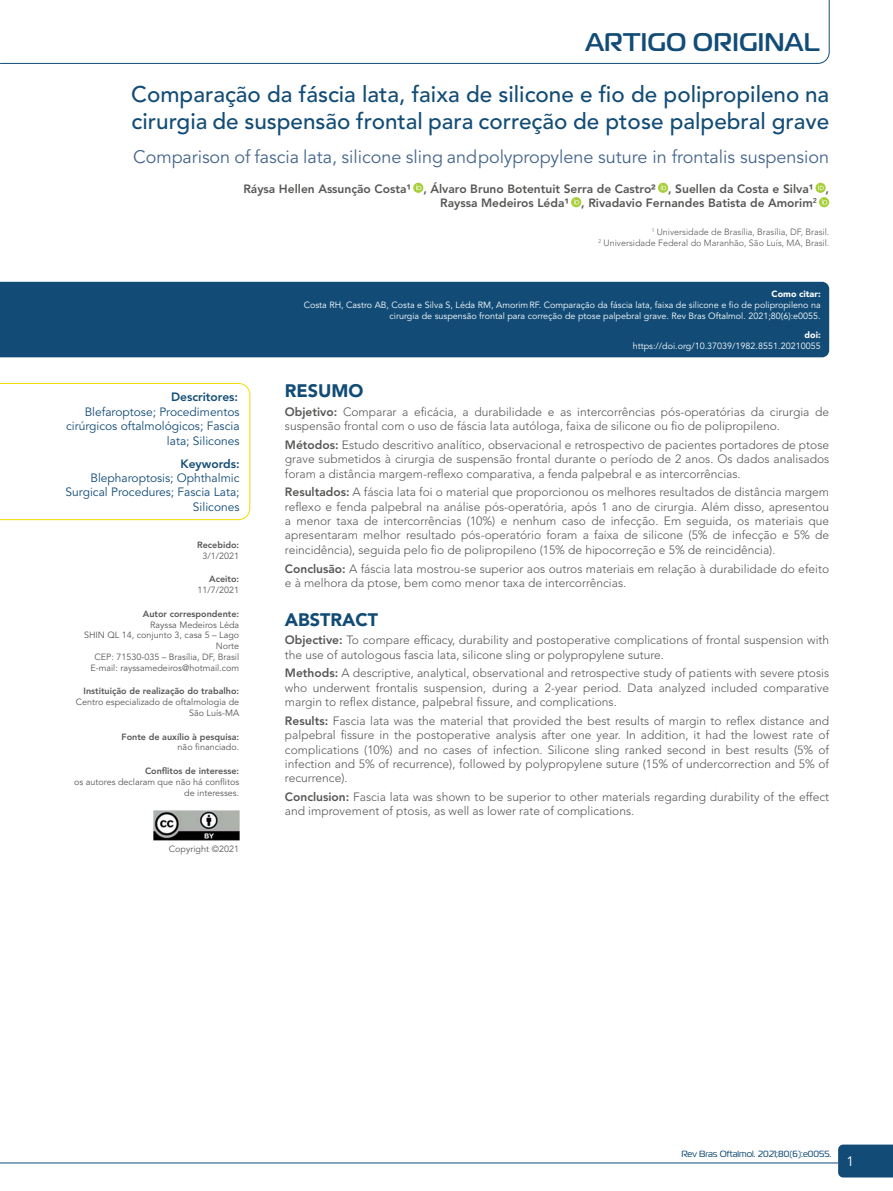
<style>
.page{position:relative;width:893px;height:1191px;background:#fff}
.page>*{position:absolute;margin:0;border:0;box-sizing:border-box;transform-origin:0 0}
.t1{font:500 25.5px "Magistral";letter-spacing:.01em;color:#124c76}
.t2{font:500 22.5px/27px "Avenir LT Std";color:#124c76}
.t3{font:18px "Avenir LT Std";color:#47668d}
.t4{font:900 18px "Avenir LT Std";color:#124c76}
.t5{font:13.5px "Avenir LT Std";color:#fff}
.t6{font:300 12px/14.4px "Avenir LT Std";color:#575756}
.t7{font:800 12px/14.4px "Avenir LT Std";color:#575756}
.t8{font:12px/14.4px "Avenir LT Std";color:#124c76;text-align:right}
.t9{font:800 12px "Avenir LT Std";color:#124c76}
.t10{font:9px/10.8px "Avenir LT Std";color:#575756;text-align:right}
.t11{font:9px/10.8px "Avenir LT Std";color:#fff;text-align:right}
.t12{font:800 9px "Avenir LT Std";color:#575756}
.t13{font:300 9px/10.8px "Avenir LT Std";color:#575756;text-align:right}
.t14{font:9px "Magistral";color:#124c76}
.t15{font:900 9px "Avenir LT Std";color:#fff}
.s1{font-weight:800}
</style>
<div class="page">
<div style="left:838px;top:1144px;width:55px;height:33px;background:#124c76"></div>
<hr style="left:0;top:1162px;width:838px;height:1px;background:#124c76">
<svg style="left:1px;top:0;width:829px;height:64px"></svg>
<svg style="left:0;top:383px;width:250px;height:137px"></svg>
<div style="left:0;top:282px;width:829px;height:75px;background:#124c76"></div>
<svg style="left:413px;top:183px;width:10px;height:10px"></svg>
<svg style="left:416px;top:185px;width:5px;height:5px"></svg>
<svg style="left:658px;top:183px;width:10px;height:10px"></svg>
<svg style="left:661px;top:185px;width:5px;height:5px"></svg>
<svg style="left:815px;top:183px;width:11px;height:10px"></svg>
<svg style="left:818px;top:185px;width:6px;height:5px"></svg>
<svg style="left:571px;top:197px;width:10px;height:10px"></svg>
<svg style="left:574px;top:199px;width:5px;height:5px"></svg>
<svg style="left:819px;top:197px;width:10px;height:10px"></svg>
<svg style="left:822px;top:199px;width:5px;height:5px"></svg>
<img style="left:153px;top:810px;width:86px;height:31px">
<h1 class="t1" style="left:585px;top:27px;width:236px">ARTIGO ORIGINAL</h1>
<h2 class="t2" style="left:131px;top:81px;width:699px">Comparação da fáscia lata, faixa de silicone e fio de polipropileno na cirurgia de suspensão frontal para correção de ptose palpebral grave</h2>
<h3 class="t3" style="left:133px;top:147px;width:697px">Comparison of fascia lata, silicone sling and polypropylene suture in frontalis suspension</h3>
<p class="t7" style="left:440px;top:181px;width:390px;text-indent:-197px">Ráysa Hellen Assunção Costa¹ , Álvaro Bruno Botentuit Serra de Castro² , Suellen da Costa e Silva¹ ,<br>Rayssa Medeiros Léda¹ , Rivadavio Fernandes Batista de Amorim<sup>2</sup></p>
<p class="t13" style="left:598px;top:227px;width:232px"><sup>1</sup> Universidade de Brasília, Brasília, DF, Brasil.<br><sup>2</sup> Universidade Federal do Maranhão, São Luís, MA, Brasil.</p>
<p class="t9" style="left:171px;top:390px;width:69px">Descritores:</p>
<p class="t8" style="left:66px;top:405px;width:175px">Blefaroptose; Procedimentos cirúrgicos oftalmológicos; Fascia lata; Silicones</p>
<p class="t9" style="left:181px;top:456px;width:61px">Keywords:</p>
<p class="t8" style="left:66px;top:471px;width:176px">Blepharoptosis; Ophthalmic<br>Surgical Procedures; Fascia Lata;<br>Silicones</p>
<p class="t12" style="left:197px;top:539px;width:44px">Recebido:</p>
<p class="t10" style="left:202px;top:550px;width:38px">3/1/2021</p>
<p class="t12" style="left:209px;top:574px;width:31px">Aceito:</p>
<p class="t10" style="left:197px;top:585px;width:43px">11/7/2021</p>
<p class="t12" style="left:143px;top:608px;width:98px">Autor correspondente:</p>
<p class="t10" style="left:84px;top:619px;width:157px">Rayssa Medeiros Léda<br>SHIN QL 14, conjunto 3, casa 5 – Lago<br>Norte<br>CEP: 71530-035 – Brasília, DF, Brasil<br>E-mail: rayssamedeiros@hotmail.com</p>
<p class="t12" style="left:84px;top:686px;width:157px">Instituição de realização do trabalho:</p>
<p class="t10" style="left:76px;top:697px;width:165px">Centro especializado de oftalmologia de<br>São Luís-MA</p>
<p class="t12" style="left:122px;top:731px;width:119px">Fonte de auxílio à pesquisa:</p>
<p class="t10" style="left:178px;top:742px;width:63px">não financiado.</p>
<p class="t12" style="left:145px;top:765px;width:96px">Conflitos de interesse:</p>
<p class="t10" style="left:74px;top:776px;width:166px">os autores declaram que não há conflitos de interesses.</p>
<p class="t10" style="left:169px;top:843px;width:72px">Copyright ©2021</p>
<p class="t15" style="left:771px;top:288px;width:51px">Como citar:</p>
<p class="t11" style="left:304px;top:300px;width:518px">Costa RH, Castro AB, Costa e Silva S, Léda RM, Amorim RF. Comparação da fáscia lata, faixa de silicone e fio de polipropileno na cirurgia de suspensão frontal para correção de ptose palpebral grave. Rev Bras Oftalmol. 2021;80(6):e0055.</p>
<p class="t15" style="left:804px;top:329px;width:18px">doi:</p>
<p class="t11" style="left:633px;top:340px;width:189px">https://doi.org/10.37039/1982.8551.20210055</p>
<h3 class="t4" style="left:285px;top:380px;width:80px">RESUMO</h3>
<p class="t6" style="left:285px;top:404px;width:546px"><span class="s1">Objetivo:</span> Comparar a eficácia, a durabilidade e as intercorrências pós-operatórias da cirurgia de suspensão frontal com o uso de fáscia lata autóloga, faixa de silicone ou fio de polipropileno.</p>
<p class="t6" style="left:285px;top:437px;width:546px;text-align:justify"><span class="s1">Métodos:</span> Estudo descritivo analítico, observacional e retrospectivo de pacientes portadores de ptose grave submetidos à cirurgia de suspensão frontal durante o período de 2 anos. Os dados analisados foram a distância margem-reflexo comparativa, a fenda palpebral e as intercorrências.</p>
<p class="t6" style="left:285px;top:485px;width:546px;text-align:justify"><span class="s1">Resultados:</span> A fáscia lata foi o material que proporcionou os melhores resultados de distância margem reflexo e fenda palpebral na análise pós-operatória, após 1 ano de cirurgia. Além disso, apresentou a menor taxa de intercorrências (10%) e nenhum caso de infecção. Em seguida, os materiais que apresentaram melhor resultado pós-operatório foram a faixa de silicone (5% de infecção e 5% de reincidência), seguida pelo fio de polipropileno (15% de hipocorreção e 5% de reincidência).</p>
<p class="t6" style="left:285px;top:561px;width:546px"><span class="s1">Conclusão:</span> A fáscia lata mostrou-se superior aos outros materiais em relação à durabilidade do efeito e à melhora da ptose, bem como menor taxa de intercorrências.</p>
<h3 class="t4" style="left:285px;top:608px;width:95px">ABSTRACT</h3>
<p class="t6" style="left:285px;top:633px;width:546px"><span class="s1">Objective:</span> To compare efficacy, durability and postoperative complications of frontal suspension with the use of autologous fascia lata, silicone sling or polypropylene suture.</p>
<p class="t6" style="left:285px;top:666px;width:546px;text-align:justify"><span class="s1">Methods:</span> A descriptive, analytical, observational and retrospective study of patients with severe ptosis who underwent frontalis suspension, during a 2-year period. Data analyzed included comparative margin to reflex distance, palpebral fissure, and complications.</p>
<p class="t6" style="left:285px;top:713px;width:546px;text-align:justify"><span class="s1">Results:</span> Fascia lata was the material that provided the best results of margin to reflex distance and palpebral fissure in the postoperative analysis after one year. In addition, it had the lowest rate of complications (10%) and no cases of infection. Silicone sling ranked second in best results (5% of infection and 5% of recurrence), followed by polypropylene suture (15% of undercorrection and 5% of recurrence).</p>
<p class="t6" style="left:285px;top:789px;width:546px"><span class="s1">Conclusion:</span> Fascia lata was shown to be superior to other materials regarding durability of the effect and improvement of ptosis, as well as lower rate of complications.</p>
<p class="t14" style="left:681px;top:1147px;width:152px">Rev Bras Oftalmol. 2021;80(6):e0055.</p>
<p class="t5" style="left:847px;top:1153px;width:9px">1</p>
</div>
